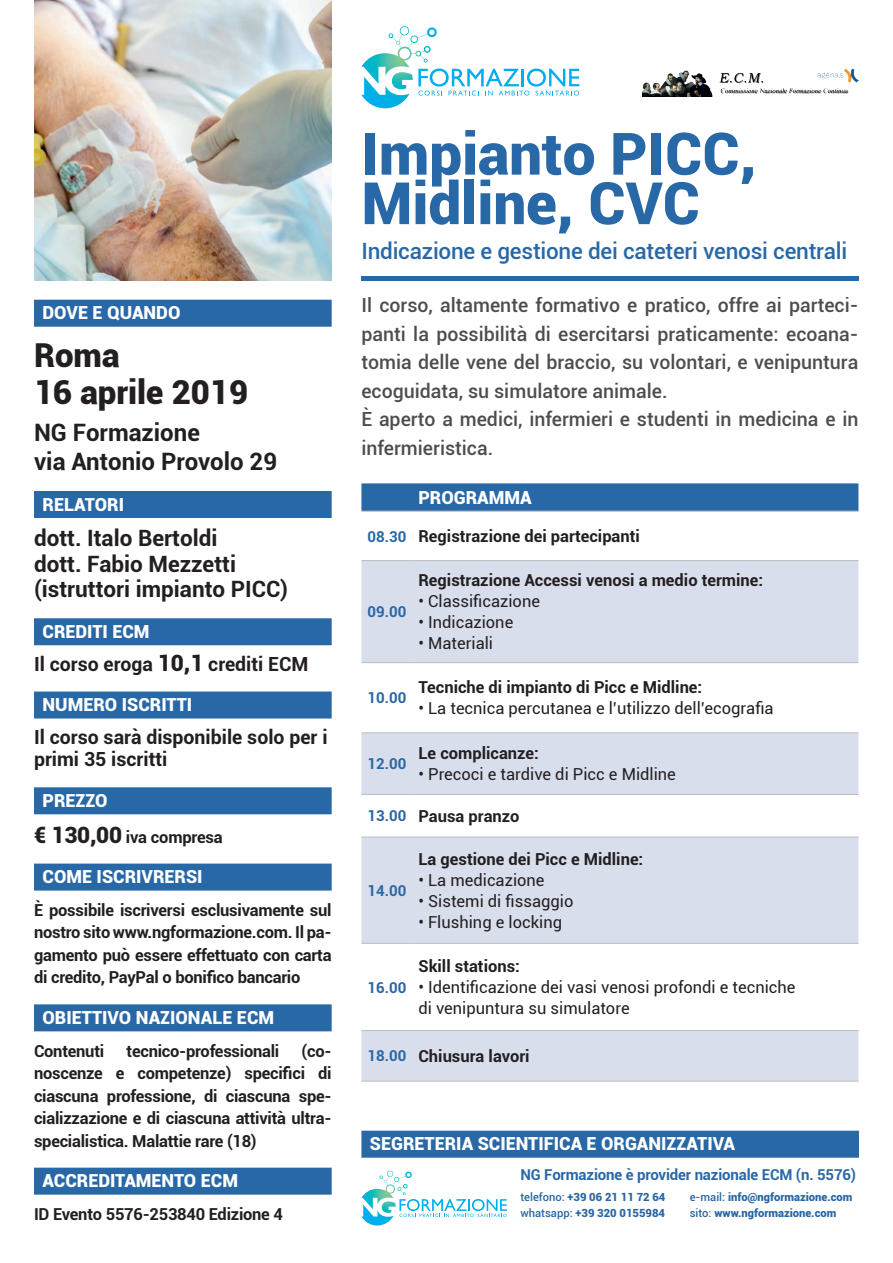
<style>
.page{position:relative;width:893px;height:1263px;background:#fff}
.page>*{position:absolute;margin:0;border:0;box-sizing:border-box;transform-origin:0 0}
.t1{font:900 58.5px/49.5px "Roboto";color:#2968a6}
.t2{font:900 33px/37.5px "Roboto";color:#231f20}
.t3{font:700 24px/28.5px "Roboto";color:#231f20}
.t4{font:700 22.5px/25.5px "Roboto";color:#231f20}
.t5{font:500 22.5px "Roboto";letter-spacing:-.01em;color:#2968a6}
.t6{font:500 19.5px/28.5px "Roboto";color:#231f20}
.t7{font:700 19.5px/22.5px "Roboto";color:#231f20}
.t8{font:900 18px "Roboto";color:#fff}
.t9{font:700 16.5px/22.5px "Roboto";letter-spacing:-.005em;color:#231f20;text-align:justify}
.t10{font:16.5px/21px "Roboto";color:#231f20}
.t11{font:700 15px "Roboto";letter-spacing:-.01em;color:#2968a6}
.t12{font:900 11.25px/15.9px "Roboto";color:#2968a6}
.s1{font-weight:900;font-size:22.5px}
.s2{font-size:15px;color:#2968a6}
.s3{font-weight:500}
</style>
<div class="page">
<img style="left:34px;top:0;width:298px;height:281px">
<svg style="left:361px;top:26px;width:218px;height:70px"></svg>
<img style="left:642px;top:68px;width:216px;height:29px">
<div style="left:361px;top:276px;width:498px;height:5px;background:#2968a6"></div>
<svg style="left:361px;top:1171px;width:146px;height:46px"></svg>
<div style="left:361px;top:1131px;width:498px;height:27px;background:#2968a6"></div>
<svg style="left:361px;top:483px;width:497px;height:28px;background:#2e6ba7"></svg>
<svg style="left:361px;top:561px;width:497px;height:520px;fill:#d9deed"></svg>
<hr style="left:361px;top:560px;width:51px;height:1px;background:#bcbdc0">
<hr style="left:412px;top:560px;width:446px;height:1px;background:#bcbdc0">
<hr style="left:412px;top:662px;width:446px;height:1px;background:#bcbdc0">
<hr style="left:361px;top:732px;width:51px;height:1px;background:#bcbdc0">
<hr style="left:412px;top:732px;width:446px;height:1px;background:#bcbdc0">
<hr style="left:361px;top:794px;width:51px;height:1px;background:#bcbdc0">
<hr style="left:412px;top:794px;width:446px;height:1px;background:#bcbdc0">
<hr style="left:361px;top:837px;width:51px;height:1px;background:#bcbdc0">
<hr style="left:412px;top:837px;width:446px;height:1px;background:#bcbdc0">
<hr style="left:412px;top:943px;width:446px;height:1px;background:#bcbdc0">
<hr style="left:361px;top:1030px;width:51px;height:1px;background:#bcbdc0">
<hr style="left:412px;top:1030px;width:446px;height:1px;background:#bcbdc0">
<hr style="left:361px;top:1081px;width:51px;height:1px;background:#bcbdc0">
<hr style="left:412px;top:1081px;width:446px;height:1px;background:#bcbdc0">
<hr style="left:361px;top:511px;width:51px;height:1px;background:#bcbdc0">
<hr style="left:412px;top:511px;width:446px;height:1px;background:#bcbdc0">
<hr style="left:361px;top:943px;width:51px;height:1px;background:#bcbdc0">
<hr style="left:361px;top:662px;width:51px;height:1px;background:#bcbdc0">
<div style="left:34px;top:300px;width:298px;height:27px;background:#2968a6"></div>
<div style="left:34px;top:491px;width:298px;height:27px;background:#2968a6"></div>
<div style="left:34px;top:618px;width:298px;height:27px;background:#2968a6"></div>
<div style="left:34px;top:691px;width:298px;height:27px;background:#2968a6"></div>
<div style="left:34px;top:787px;width:298px;height:27px;background:#2968a6"></div>
<div style="left:34px;top:863px;width:298px;height:27px;background:#2968a6"></div>
<div style="left:34px;top:1004px;width:298px;height:27px;background:#2968a6"></div>
<div style="left:34px;top:1168px;width:298px;height:27px;background:#2968a6"></div>
<p class="t8" style="left:43px;top:300px;width:139px">DOVE E QUANDO</p>
<h2 class="t2" style="left:34px;top:335px;width:216px">Roma<br>16 aprile 2019</h2>
<h3 class="t3" style="left:34px;top:418px;width:245px">NG Formazione<br>via Antonio Provolo 29</h3>
<p class="t8" style="left:43px;top:492px;width:83px">RELATORI</p>
<h3 class="t4" style="left:34px;top:525px;width:256px">dott. Italo Bertoldi<br>dott. Fabio Mezzetti (istruttori impianto PICC)</h3>
<p class="t8" style="left:43px;top:619px;width:109px">CREDITI ECM</p>
<p class="t7" style="left:34px;top:652px;width:276px">Il corso eroga <span class="s1">10,1</span> crediti ECM</p>
<p class="t8" style="left:43px;top:692px;width:151px">NUMERO ISCRITTI</p>
<p class="t7" style="left:34px;top:725px;width:295px">Il corso sarà disponibile solo per i primi 35 iscritti</p>
<p class="t8" style="left:43px;top:788px;width:67px">PREZZO</p>
<p class="t9" style="left:34px;top:825px;width:190px"><span class="s1">€ 130,00</span> iva compresa</p>
<p class="t8" style="left:43px;top:864px;width:162px">COME ISCRIVRERSI</p>
<p class="t9" style="left:34px;top:898px;width:299px">È possibile iscriversi esclusivamente sul nostro sito www.ngformazione.com. Il pa&shy;gamento può essere effettuato con carta di credito, PayPal o bonifico bancario</p>
<p class="t8" style="left:43px;top:1005px;width:233px">OBIETTIVO NAZIONALE ECM</p>
<p class="t9" style="left:34px;top:1039px;width:72px">Contenuti</p>
<p class="t9" style="left:127px;top:1039px;width:154px">tecnico-professionali</p>
<p class="t9" style="left:34px;top:1039px;width:299px;text-indent:268px">(co&shy;noscenze e competenze) specifici di ciascuna professione, di ciascuna spe&shy;cializzazione e di ciascuna attività ultra&shy;specialistica. Malattie rare (18)</p>
<p class="t8" style="left:43px;top:1168px;width:197px">ACCREDITAMENTO ECM</p>
<p class="t9" style="left:34px;top:1202px;width:250px">ID Evento 5576-253840 Edizione 4</p>
<h1 class="t1" style="left:361px;top:127px;width:396px">Impianto PICC,<br>Midline, CVC</h1>
<h3 class="t5" style="left:361px;top:235px;width:487px">Indicazione e gestione dei cateteri venosi centrali</h3>
<p class="t6" style="left:361px;top:290px;width:498px">Il corso, altamente formativo e pratico, offre ai parteci&shy;panti la possibilità di esercitarsi praticamente: ecoana&shy;tomia delle vene del braccio, su volontari, e venipuntura ecoguidata, su simulatore animale.<br>È aperto a medici, infermieri e studenti in medicina e in infermieristica.</p>
<p class="t8" style="left:418px;top:485px;width:115px">PROGRAMMA</p>
<p class="t9" style="left:368px;top:524px;width:274px"><span class="s2">08.30</span> Registrazione dei partecipanti</p>
<p class="t11" style="left:368px;top:601px;width:40px">09.00</p>
<p class="t11" style="left:368px;top:687px;width:40px">10.00</p>
<p class="t9" style="left:418px;top:568px;width:346px">Registrazione Accessi venosi a medio termine:</p>
<p class="t10" style="left:418px;top:590px;width:123px">• Classificazione</p>
<p class="t10" style="left:418px;top:611px;width:96px">• Indicazione</p>
<p class="t10" style="left:418px;top:632px;width:76px">• Materiali</p>
<p class="t9" style="left:418px;top:676px;width:285px">Tecniche di impianto di Picc e Midline:</p>
<p class="t10" style="left:418px;top:697px;width:357px">• La tecnica percutanea e l’utilizzo dell’ecografia</p>
<p class="t9" style="left:418px;top:741px;width:122px">Le complicanze:</p>
<p class="t10" style="left:418px;top:763px;width:259px">• Precoci e tardive di Picc e Midline</p>
<p class="t9" style="left:368px;top:804px;width:153px"><span class="s2">13.00</span> Pausa pranzo</p>
<p class="t11" style="left:368px;top:753px;width:40px">12.00</p>
<p class="t11" style="left:368px;top:880px;width:40px">14.00</p>
<p class="t9" style="left:418px;top:847px;width:226px">La gestione dei Picc e Midline:</p>
<p class="t10" style="left:418px;top:869px;width:128px">• La medicazione</p>
<p class="t10" style="left:418px;top:890px;width:156px">• Sistemi di fissaggio</p>
<p class="t10" style="left:418px;top:911px;width:145px">• Flushing e locking</p>
<p class="t9" style="left:418px;top:954px;width:103px">Skill stations:</p>
<p class="t10" style="left:418px;top:976px;width:379px">• Identificazione dei vasi venosi profondi e tecniche di venipuntura su simulatore</p>
<p class="t9" style="left:368px;top:1044px;width:164px"><span class="s2">18.00</span> Chiusura lavori</p>
<p class="t11" style="left:368px;top:976px;width:40px">16.00</p>
<p class="t8" style="left:370px;top:1131px;width:367px">SEGRETERIA SCIENTIFICA E ORGANIZZATIVA</p>
<p class="t11" style="left:520px;top:1164px;width:337px">NG Formazione è provider nazionale ECM (n. 5576)</p>
<p class="t12" style="left:520px;top:1188px;width:146px"><span class="s3">telefono:</span> +39 06 21 11 72 64 <span class="s3">whatsapp:</span> +39 320 0155984</p>
<p class="t12" style="left:690px;top:1188px;width:164px"><span class="s3">e-mail:</span> info@ngformazione.com <span class="s3">sito:</span> www.ngformazione.com</p>
</div>
